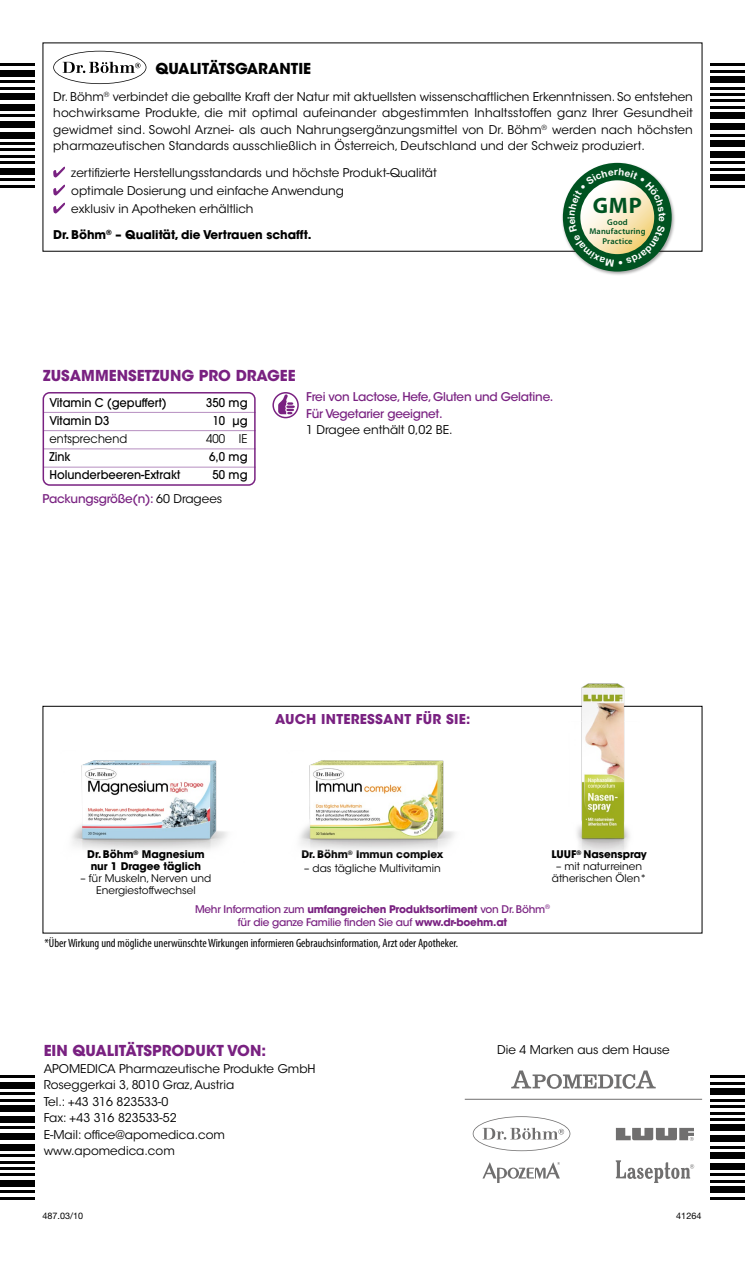
<style>
.page{position:relative;width:745px;height:1263px;background:#fff}
.page>*{position:absolute;margin:0;border:0;box-sizing:border-box;transform-origin:0 0}
.t1{font:700 22.5px "Myriad Pro";color:#005321}
.t2{font:700 15px "ITC Avant Garde Std";color:#792181}
.t3{font:700 15px "ITC Avant Garde Std";color:#000}
.t4{font:700 13.5px "ITC Avant Garde Std";letter-spacing:.02em;color:#792181}
.t5{font:12px/16.5px "ITC Avant Garde Std";color:#000}
.t6{font:condensed 12px "Myriad Pro";color:#000}
.t7{font:500 12px/16.5px "ITC Avant Garde Std";letter-spacing:-.02em;color:#792181}
.t8{font:500 12px "ITC Avant Garde Pro";color:#000;scale:.95 1}
.t9{font:700 12px "ITC Avant Garde Std";color:#000}
.t10{font:12px "ITC Avant Garde Pro";color:#000;scale:.95 1}
.t11{font:500 10.5px/13.5px "ITC Avant Garde Std";letter-spacing:-.02em;color:#792181;text-align:center}
.t12{font:10.5px/12px "ITC Avant Garde Std";color:#000;text-align:center}
.t13{font:700 10.5px/12px "ITC Avant Garde Std";color:#000;text-align:center}
.t14{font:9px "Helvetica Neue LT Std";color:#000}
.t15{font:600 8.4px/9.3px "Myriad Pro";letter-spacing:.02em;color:#005321;text-align:center}
.s1{font-weight:400;color:#000}
.s2{font-weight:700}
</style>
<div class="page">
<div style="left:43px;top:706px;width:659px;height:227px;border:1px solid #000"></div>
<img style="left:540px;top:683px;width:117px;height:171px">
<svg style="left:53px;top:167px;width:12px;height:10px"></svg>
<svg style="left:53px;top:185px;width:12px;height:10px"></svg>
<svg style="left:53px;top:203px;width:12px;height:10px"></svg>
<div style="left:561px;top:161px;width:114px;height:115px;background:#000;opacity:.35"></div>
<div style="left:562px;top:163px;width:109px;height:109px;background:#005321;border-radius:50%"></div>
<svg style="left:53px;top:51px;width:93px;height:33px"></svg>
<hr style="left:43px;top:412px;width:212px;height:1px;background:#b68ec0">
<hr style="left:43px;top:430px;width:212px;height:1px;background:#b68ec0">
<hr style="left:43px;top:448px;width:212px;height:1px;background:#b68ec0">
<hr style="left:43px;top:467px;width:212px;height:1px;background:#b68ec0">
<div style="left:43px;top:392px;width:212px;height:94px;border:2px solid #792181;border-radius:6px"></div>
<svg style="left:278px;top:394px;width:16px;height:20px"></svg>
<div style="left:272px;top:392px;width:26px;height:26px;border:1px solid #792181;border-radius:50%"></div>
<svg style="left:511px;top:1070px;width:144px;height:19px"></svg>
<hr style="left:464px;top:1099px;width:237px;height:1px;background:#706f6f">
<svg style="left:482px;top:1162px;width:77px;height:21px"></svg>
<svg style="left:615px;top:1128px;width:78px;height:13px"></svg>
<svg style="left:472px;top:1116px;width:98px;height:35px"></svg>
<svg style="left:615px;top:1160px;width:78px;height:23px"></svg>
<img style="left:72px;top:760px;width:155px;height:91px">
<img style="left:300px;top:760px;width:154px;height:91px">
<hr style="left:710px;top:87px;width:34px;height:2px;background:#000">
<hr style="left:710px;top:106px;width:34px;height:2px;background:#000">
<hr style="left:710px;top:185px;width:34px;height:2px;background:#000">
<hr style="left:710px;top:94px;width:34px;height:2px;background:#000">
<hr style="left:710px;top:162px;width:34px;height:2px;background:#000">
<hr style="left:710px;top:100px;width:34px;height:2px;background:#000">
<hr style="left:710px;top:168px;width:34px;height:2px;background:#000">
<hr style="left:710px;top:134px;width:34px;height:2px;background:#000">
<hr style="left:710px;top:70px;width:34px;height:2px;background:#000">
<hr style="left:710px;top:64px;width:34px;height:2px;background:#000">
<div style="left:710px;top:113px;width:34px;height:6px;background:#000"></div>
<div style="left:710px;top:174px;width:34px;height:7px;background:#000"></div>
<div style="left:710px;top:123px;width:34px;height:7px;background:#000"></div>
<div style="left:710px;top:140px;width:34px;height:7px;background:#000"></div>
<div style="left:710px;top:151px;width:34px;height:6px;background:#000"></div>
<div style="left:710px;top:77px;width:34px;height:6px;background:#000"></div>
<hr style="left:710px;top:1099px;width:34px;height:2px;background:#000">
<hr style="left:710px;top:1118px;width:34px;height:2px;background:#000">
<hr style="left:710px;top:1197px;width:34px;height:2px;background:#000">
<hr style="left:710px;top:1106px;width:34px;height:2px;background:#000">
<hr style="left:710px;top:1174px;width:34px;height:2px;background:#000">
<hr style="left:710px;top:1112px;width:34px;height:2px;background:#000">
<hr style="left:710px;top:1180px;width:34px;height:2px;background:#000">
<hr style="left:710px;top:1146px;width:34px;height:2px;background:#000">
<hr style="left:710px;top:1082px;width:34px;height:2px;background:#000">
<hr style="left:710px;top:1076px;width:34px;height:2px;background:#000">
<div style="left:710px;top:1125px;width:34px;height:6px;background:#000"></div>
<div style="left:710px;top:1186px;width:34px;height:7px;background:#000"></div>
<div style="left:710px;top:1135px;width:34px;height:7px;background:#000"></div>
<div style="left:710px;top:1152px;width:34px;height:7px;background:#000"></div>
<div style="left:710px;top:1163px;width:34px;height:6px;background:#000"></div>
<div style="left:710px;top:1089px;width:34px;height:6px;background:#000"></div>
<hr style="left:0;top:162px;width:34px;height:2px;background:#000">
<hr style="left:0;top:142px;width:34px;height:3px;background:#000">
<hr style="left:0;top:64px;width:34px;height:2px;background:#000">
<hr style="left:0;top:155px;width:34px;height:2px;background:#000">
<hr style="left:0;top:87px;width:34px;height:2px;background:#000">
<hr style="left:0;top:149px;width:34px;height:2px;background:#000">
<hr style="left:0;top:81px;width:34px;height:2px;background:#000">
<hr style="left:0;top:115px;width:34px;height:2px;background:#000">
<hr style="left:0;top:179px;width:34px;height:2px;background:#000">
<hr style="left:0;top:185px;width:34px;height:2px;background:#000">
<div style="left:0;top:132px;width:34px;height:6px;background:#000"></div>
<div style="left:0;top:70px;width:34px;height:7px;background:#000"></div>
<div style="left:0;top:121px;width:34px;height:7px;background:#000"></div>
<div style="left:0;top:104px;width:34px;height:7px;background:#000"></div>
<div style="left:0;top:94px;width:34px;height:6px;background:#000"></div>
<div style="left:0;top:168px;width:34px;height:6px;background:#000"></div>
<hr style="left:0;top:1174px;width:34px;height:2px;background:#000">
<hr style="left:0;top:1154px;width:34px;height:3px;background:#000">
<hr style="left:0;top:1076px;width:34px;height:2px;background:#000">
<hr style="left:0;top:1167px;width:34px;height:2px;background:#000">
<hr style="left:0;top:1099px;width:34px;height:2px;background:#000">
<hr style="left:0;top:1161px;width:34px;height:2px;background:#000">
<hr style="left:0;top:1093px;width:34px;height:2px;background:#000">
<hr style="left:0;top:1127px;width:34px;height:2px;background:#000">
<hr style="left:0;top:1191px;width:34px;height:2px;background:#000">
<hr style="left:0;top:1197px;width:34px;height:2px;background:#000">
<div style="left:0;top:1144px;width:34px;height:6px;background:#000"></div>
<div style="left:0;top:1082px;width:34px;height:7px;background:#000"></div>
<div style="left:0;top:1133px;width:34px;height:7px;background:#000"></div>
<div style="left:0;top:1116px;width:34px;height:7px;background:#000"></div>
<div style="left:0;top:1106px;width:34px;height:6px;background:#000"></div>
<div style="left:0;top:1180px;width:34px;height:6px;background:#000"></div>
<svg style="left:567px;top:168px;width:98px;height:98px"></svg>
<p class="t3" style="left:155px;top:59px;width:157px">QUALITÄTSGARANTIE</p>
<p class="t5" style="left:53px;top:89px;width:640px;text-align:justify">Dr. Böhm<sup>®</sup> verbindet die geballte Kraft der Natur mit aktuellsten wissenschaftlichen Erkenntnissen. So entstehen hochwirksame Produkte, die mit optimal aufeinander abgestimmten Inhaltsstoffen ganz Ihrer Gesundheit gewidmet sind. Sowohl Arznei- als auch Nahrungsergänzungsmittel von Dr. Böhm<sup>®</sup> werden nach höchsten pharmazeutischen Standards ausschließlich in Österreich, Deutschland und der Schweiz produziert.</p>
<p class="t5" style="left:71px;top:164px;width:367px;line-height:18px">zertifizierte Herstellungsstandards und höchste Produkt-Qualität optimale Dosierung und einfache Anwendung<br>exklusiv in Apotheken erhältlich</p>
<p class="t9" style="left:53px;top:227px;width:260px">Dr. Böhm<sup>®</sup> – Qualität, die Vertrauen schafft.</p>
<h1 class="t1" style="left:592px;top:193px;width:51px">GMP</h1>
<p class="t15" style="left:589px;top:218px;width:58px">Good<br>Manufacturing<br>Practice</p>
<p class="t2" style="left:43px;top:366px;width:254px">ZUSAMMENSETZUNG PRO DRAGEE</p>
<p class="t8" style="left:49px;top:395px;width:125px">Vitamin C (gepuffert)</p>
<p class="t8" style="left:206px;top:395px;width:45px">350 mg</p>
<p class="t8" style="left:49px;top:413px;width:65px">Vitamin D3</p>
<p class="t8" style="left:212px;top:413px;width:39px">10 μg</p>
<p class="t10" style="left:49px;top:431px;width:83px">entsprechend</p>
<p class="t10" style="left:206px;top:431px;width:45px">400 IE</p>
<p class="t8" style="left:49px;top:449px;width:24px">Zink</p>
<p class="t8" style="left:209px;top:449px;width:42px">6,0 mg</p>
<p class="t8" style="left:49px;top:467px;width:139px">Holunderbeeren-Extrakt</p>
<p class="t8" style="left:212px;top:467px;width:39px">50 mg</p>
<p class="t7" style="left:43px;top:491px;width:181px">Packungsgröße(n): <span class="s1">60 Dragees</span></p>
<p class="t7" style="left:306px;top:389px;width:249px">Frei von Lactose, Hefe, Gluten und Gelatine.<br>Für Vegetarier geeignet.</p>
<p class="t5" style="left:306px;top:422px;width:148px">1 Dragee enthält 0,02 BE.</p>
<p class="t13" style="left:87px;top:848px;width:119px">Dr. Böhm<sup>®</sup> Magnesium nur 1 Dragee täglich</p>
<p class="t12" style="left:80px;top:872px;width:132px">– für Muskeln, Nerven und<br>Energiestoffwechsel</p>
<p class="t4" style="left:275px;top:711px;width:197px">AUCH INTERESSANT FÜR SIE:</p>
<p class="t13" style="left:301px;top:848px;width:143px">Dr. Böhm<sup>®</sup> Immun complex</p>
<p class="t12" style="left:304px;top:862px;width:138px">– das tägliche Multivitamin</p>
<p class="t13" style="left:551px;top:848px;width:97px">LUUF<sup>®</sup> Nasenspray</p>
<p class="t12" style="left:551px;top:860px;width:96px">– mit naturreinen ätherischen Ölen*</p>
<p class="t11" style="left:195px;top:902px;width:356px">Mehr Information zum <span class="s2">umfangreichen Produktsortiment</span> von Dr. Böhm<sup>® </sup>für die ganze Familie finden Sie auf <span class="s2">www.dr-boehm.at</span></p>
<p class="t6" style="left:44px;top:936px;width:415px">*Über Wirkung und mögliche unerwünschte Wirkungen informieren Gebrauchsinformation, Arzt oder Apotheker.</p>
<p class="t2" style="left:44px;top:1041px;width:224px">EIN QUALITÄTSPRODUKT VON:</p>
<p class="t5" style="left:44px;top:1060px;width:273px">APOMEDICA Pharmazeutische Produkte GmbH<br>Roseggerkai 3, 8010 Graz, Austria<br>Tel.: +43 316 823533-0<br>Fax: +43 316 823533-52<br>E-Mail: office@apomedica.com www.apomedica.com</p>
<p class="t5" style="left:497px;top:1041px;width:174px">Die 4 Marken aus dem Hause</p>
<p class="t14" style="left:43px;top:1211px;width:42px">487.03/10</p>
<p class="t14" style="left:675px;top:1211px;width:27px">41264</p>
</div>
